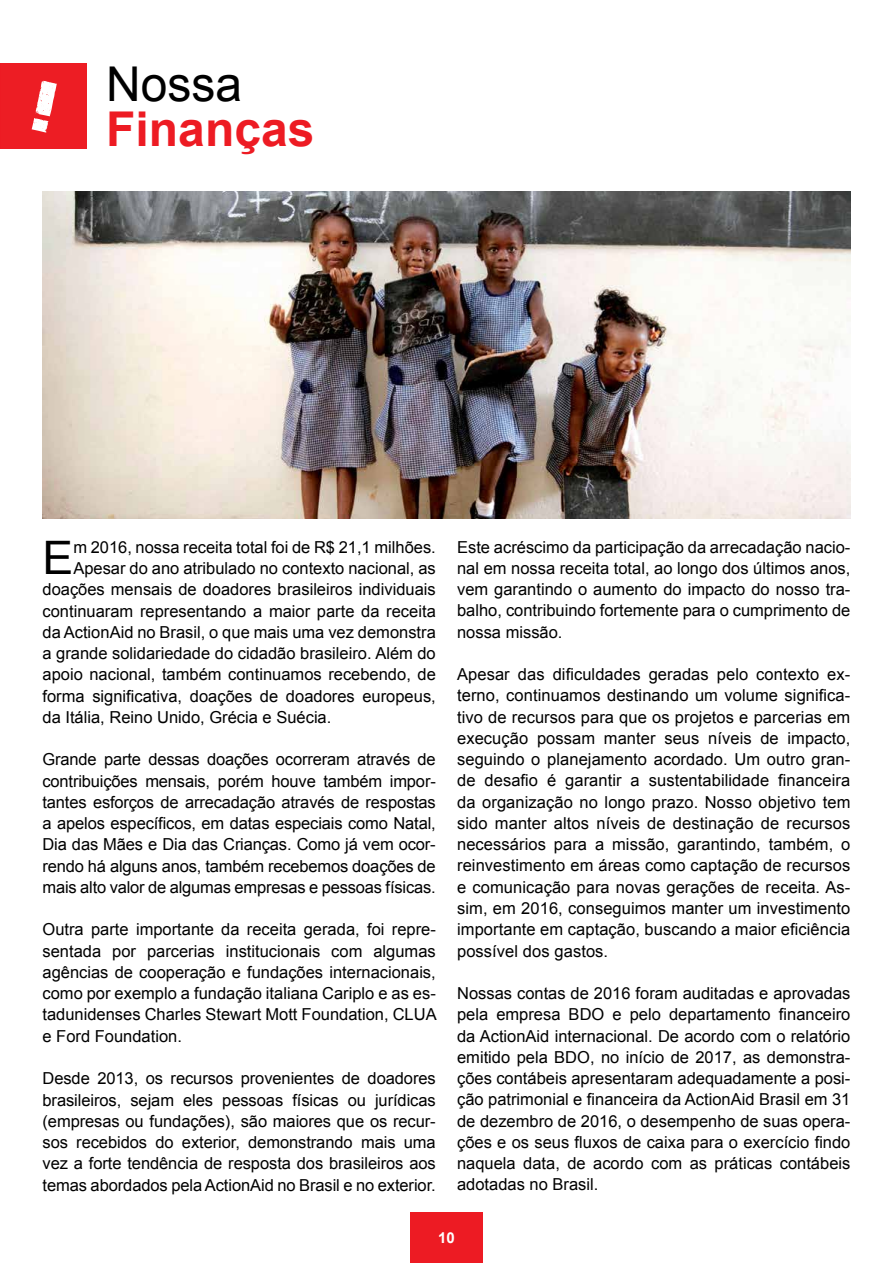
<style>
.page{position:relative;width:893px;height:1263px;background:#fff}
.page>*{position:absolute;margin:0;border:0;box-sizing:border-box;transform-origin:0 0}
.t1{font:700 48px "Arial";color:#ed1b23}
.t2{font:48px "Arial";color:#000}
.t3{font:46.2px "Arial";color:#000}
.t4{font:16.5px/21.3px "Arial";color:#000;text-align:justify}
.t5{font:700 15px "Arial";color:#fff}
</style>
<div class="page">
<div style="left:410px;top:1212px;width:72px;height:51px;background:#ed1b23"></div>
<div style="left:0;top:64px;width:87px;height:85px;background:#ed1b23"></div>
<svg style="left:32px;top:81px;width:25px;height:52px"></svg>
<img style="left:43px;top:191px;width:807px;height:328px">
<h1 class="t2" style="left:106px;top:53px;width:138px">Nossa</h1>
<h1 class="t1" style="left:106px;top:97px;width:210px">Finanças</h1>
<h2 class="t3" style="left:43px;top:528px;width:32px">E</h2>
<p class="t4" style="left:73px;top:536px;width:364px">m 2016, nossa receita total foi de R$ 21,1 milhões.</p>
<p class="t4" style="left:73px;top:558px;width:364px">Apesar do ano atribulado no contexto nacional, as</p>
<p class="t4" style="left:43px;top:579px;width:395px">doações mensais de doadores brasileiros individuais</p>
<p class="t4" style="left:43px;top:600px;width:395px">continuaram representando a maior parte da receita</p>
<p class="t4" style="left:43px;top:621px;width:395px">da ActionAid no Brasil, o que mais uma vez demonstra</p>
<p class="t4" style="left:43px;top:643px;width:395px">a grande solidariedade do cidadão brasileiro. Além do</p>
<p class="t4" style="left:43px;top:664px;width:395px">apoio nacional, também continuamos recebendo, de</p>
<p class="t4" style="left:43px;top:685px;width:395px">forma significativa, doações de doadores europeus,</p>
<p class="t4" style="left:43px;top:707px;width:290px">da Itália, Reino Unido, Grécia e Suécia.</p>
<p class="t4" style="left:43px;top:749px;width:395px">Grande parte dessas doações ocorreram através de contribuições mensais, porém houve também impor&shy;tantes esforços de arrecadação através de respostas a apelos específicos, em datas especiais como Natal, Dia das Mães e Dia das Crianças. Como já vem ocor&shy;rendo há alguns anos, também recebemos doações de mais alto valor de algumas empresas e pessoas físicas.</p>
<p class="t4" style="left:43px;top:919px;width:396px">Outra parte importante da receita gerada, foi repre&shy;sentada por parcerias institucionais com algumas agências de cooperação e fundações internacionais, como por exemplo a fundação italiana Cariplo e as es&shy;tadunidenses Charles Stewart Mott Foundation, CLUA e Ford Foundation.</p>
<p class="t4" style="left:43px;top:1068px;width:395px">Desde 2013, os recursos provenientes de doadores brasileiros, sejam eles pessoas físicas ou jurídicas (empresas ou fundações), são maiores que os recur&shy;sos recebidos do exterior, demonstrando mais uma vez a forte tendência de resposta dos brasileiros aos temas abordados pela ActionAid no Brasil e no exterior.</p>
<p class="t4" style="left:457px;top:536px;width:395px">Este acréscimo da participação da arrecadação nacio&shy;nal em nossa receita total, ao longo dos últimos anos, vem garantindo o aumento do impacto do nosso tra&shy;balho, contribuindo fortemente para o cumprimento de nossa missão.</p>
<p class="t4" style="left:457px;top:664px;width:395px">Apesar das dificuldades geradas pelo contexto ex&shy;terno, continuamos destinando um volume significa&shy;tivo de recursos para que os projetos e parcerias em execução possam manter seus níveis de impacto, seguindo o planejamento acordado. Um outro gran&shy;de desafio é garantir a sustentabilidade financeira da organização no longo prazo. Nosso objetivo tem sido manter altos níveis de destinação de recursos necessários para a missão, garantindo, também, o reinvestimento em áreas como captação de recursos e comunicação para novas gerações de receita. As&shy;sim, em 2016, conseguimos manter um investimento importante em captação, buscando a maior eficiência possível dos gastos.</p>
<p class="t4" style="left:457px;top:983px;width:395px">Nossas contas de 2016 foram auditadas e aprovadas pela empresa BDO e pelo departamento financeiro da ActionAid internacional. De acordo com o relatório emitido pela BDO, no início de 2017, as demonstra&shy;ções contábeis apresentaram adequadamente a posi&shy;ção patrimonial e financeira da ActionAid Brasil em 31 de dezembro de 2016, o desempenho de suas opera&shy;ções e os seus fluxos de caixa para o exercício findo naquela data, de acordo com as práticas contábeis adotadas no Brasil.</p>
<p class="t5" style="left:438px;top:1228px;width:18px">10</p>
</div>
